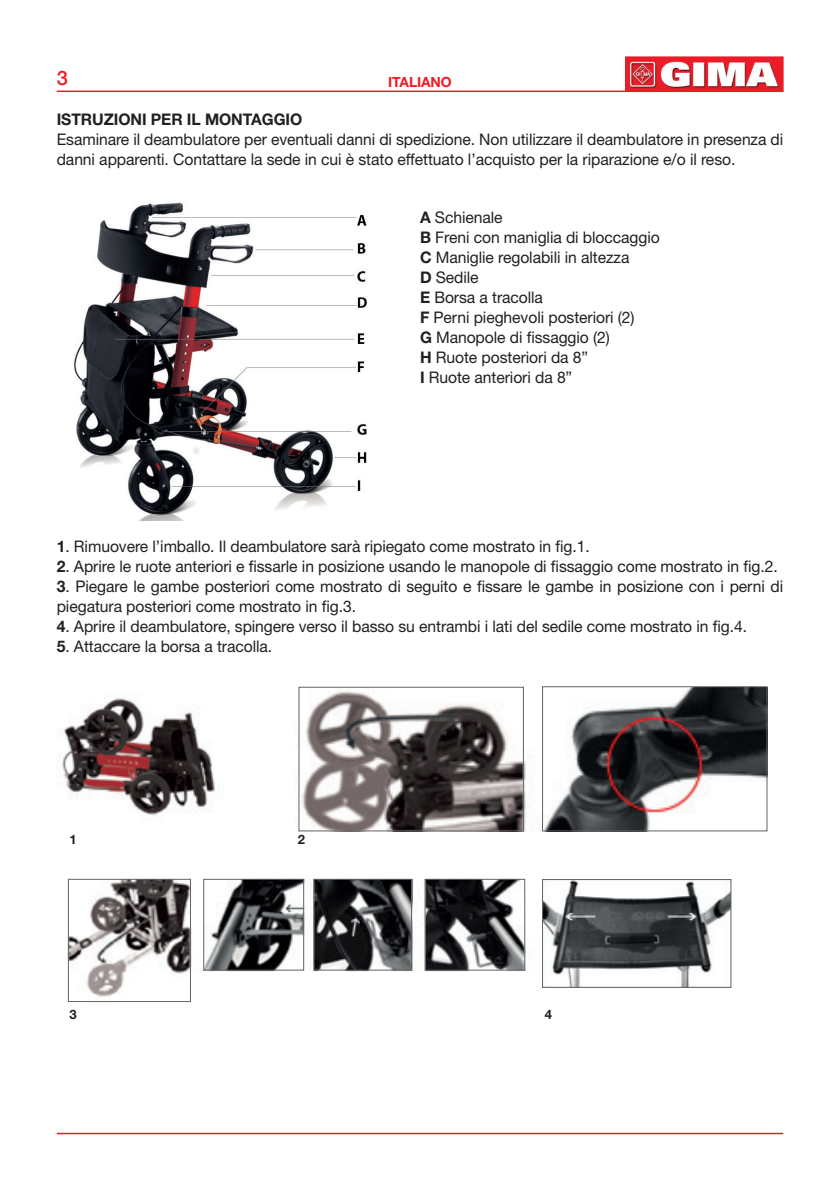
<style>
.page{position:relative;width:840px;height:1191px;background:#fff}
.page>*{position:absolute;margin:0;border:0;box-sizing:border-box;transform-origin:0 0}
.t1{font:500 20px "Helvetica Neue LT Std";color:#ee1d23}
.t2{font:16px/20px "Helvetica Neue LT Std";letter-spacing:-.005em;color:#231f20}
.t3{font:700 16px "Helvetica Neue LT Std";letter-spacing:-.005em;color:#231f20}
.t4{font:700 14px "Helvetica Neue LT Std";letter-spacing:-.01em;color:#ee1d23}
.t5{font:700 13px "Helvetica Neue LT Std";color:#231f20}
.s1{font-weight:700}
</style>
<div class="page">
<img style="left:624px;top:57px;width:158px;height:34px">
<hr style="left:57px;top:91px;width:725px;height:1px;background:#ee1d23">
<hr style="left:57px;top:1132px;width:725px;height:2px;background:#ee1d23">
<img style="left:74px;top:202px;width:293px;height:318px">
<img style="left:58px;top:698px;width:158px;height:117px">
<img style="left:543px;top:881px;width:186px;height:104px">
<div style="left:541px;top:879px;width:190px;height:108px;border:1px solid #636366"></div>
<img style="left:70px;top:879px;width:456px;height:118px">
<div style="left:68px;top:878px;width:123px;height:124px;border:1px solid #636366"></div>
<div style="left:313px;top:878px;width:99px;height:92px;border:1px solid #636366"></div>
<div style="left:203px;top:878px;width:101px;height:92px;border:1px solid #636366"></div>
<div style="left:424px;top:878px;width:101px;height:92px;border:1px solid #636366"></div>
<img style="left:301px;top:687px;width:464px;height:144px">
<div style="left:298px;top:686px;width:225px;height:145px;border:1px solid #636366"></div>
<div style="left:541px;top:686px;width:226px;height:145px;border:1px solid #636366"></div>
<p class="t1" style="left:57px;top:66px;width:13px">3</p>
<p class="t4" style="left:388px;top:73px;width:65px">ITALIANO</p>
<p class="t3" style="left:57px;top:109px;width:247px">ISTRUZIONI PER IL MONTAGGIO</p>
<p class="t2" style="left:57px;top:129px;width:727px">Esaminare il deambulatore per eventuali danni di spedizione. Non utilizzare il deambulatore in presenza di danni apparenti. Contattare la sede in cui è stato effettuato l’acquisto per la riparazione e/o il reso.</p>
<p class="t2" style="left:420px;top:207px;width:241px"><span class="s1">A</span> Schienale<br><span class="s1">B</span> Freni con maniglia di bloccaggio<br><span class="s1">C</span> Maniglie regolabili in altezza<br><span class="s1">D</span> Sedile<br><span class="s1">E</span> Borsa a tracolla<br><span class="s1">F</span> Perni pieghevoli posteriori (2)<br><span class="s1">G</span> Manopole di fissaggio (2)<br><span class="s1">H</span> Ruote posteriori da 8”<br><span class="s1">I</span> Ruote anteriori da 8”</p>
<p class="t2" style="left:57px;top:536px;width:534px"><span class="s1">1</span>. Rimuovere l’imballo. Il deambulatore sarà ripiegato come mostrato in fig.1.</p>
<p class="t2" style="left:57px;top:556px;width:722px"><span class="s1">2</span>. Aprire le ruote anteriori e fissarle in posizione usando le manopole di fissaggio come mostrato in fig.2.</p>
<p class="t2" style="left:57px;top:576px;width:727px"><span class="s1">3</span>. Piegare le gambe posteriori come mostrato di seguito e fissare le gambe in posizione con i perni di piegatura posteriori come mostrato in fig.3.</p>
<p class="t2" style="left:57px;top:616px;width:691px"><span class="s1">4</span>. Aprire il deambulatore, spingere verso il basso su entrambi i lati del sedile come mostrato in fig.4.</p>
<p class="t2" style="left:57px;top:636px;width:217px"><span class="s1">5</span>. Attaccare la borsa a tracolla.</p>
<p class="t5" style="left:69px;top:831px;width:9px">1</p>
<p class="t5" style="left:69px;top:1006px;width:9px">3</p>
<p class="t5" style="left:298px;top:831px;width:9px">2</p>
<p class="t5" style="left:544px;top:1006px;width:9px">4</p>
</div>
